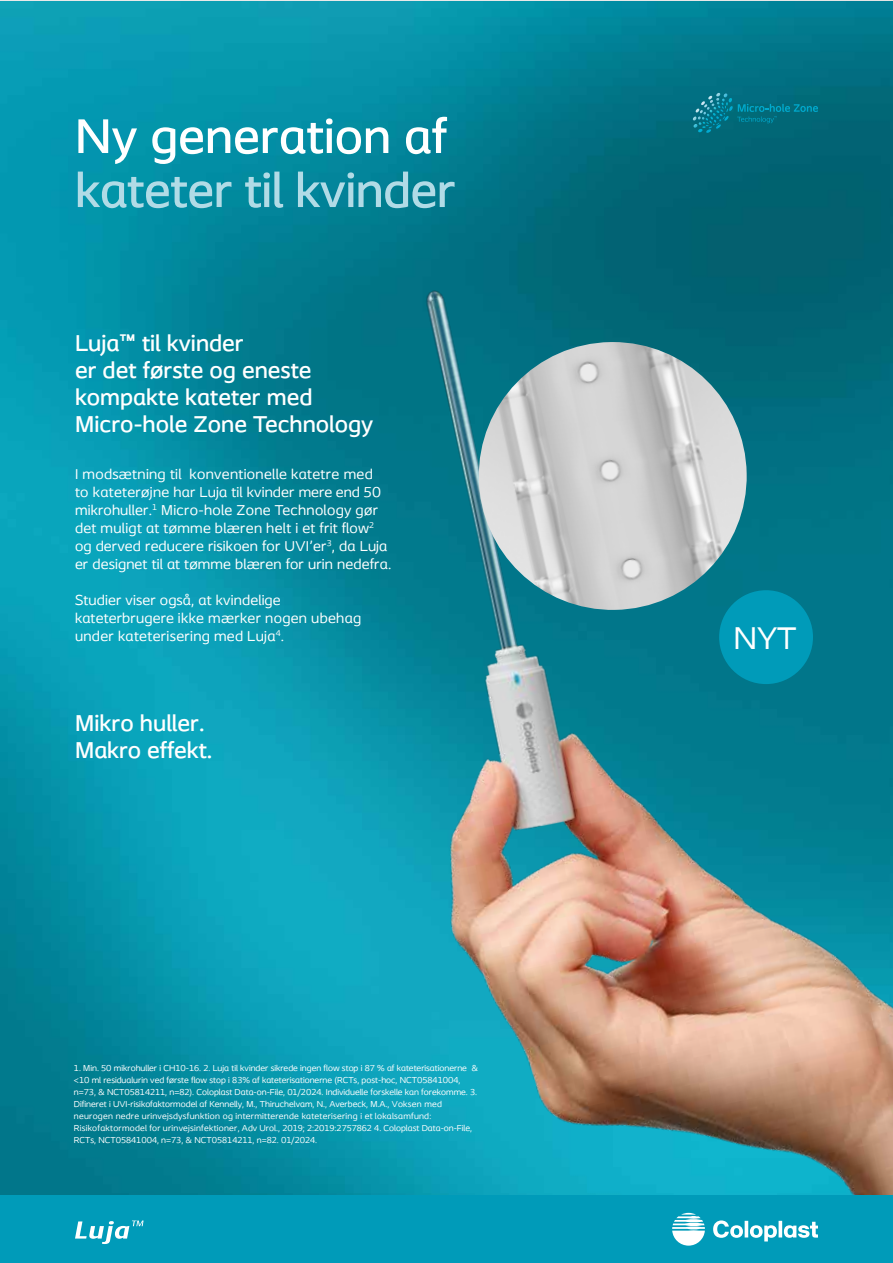
<style>
.page{position:relative;width:893px;height:1263px;background:#fff}
.page>*{position:absolute;margin:0;border:0;box-sizing:border-box;transform-origin:0 0}
.t1{font:500 51px "Coloplast";letter-spacing:-.01em;color:#b1dbe6}
.t2{font:500 51px "Coloplast";color:#fff}
.t3{font:33px "Coloplast";color:#fff}
.t4{font:500 24px/27px "Coloplast";color:#fff}
.t5{font:15px/18px "Coloplast";letter-spacing:.01em;color:#fff}
.t6{font:9px/12px "Coloplast";color:#fff}
</style>
<div class="page">
<img style="left:1px;top:2px;width:892px;height:1193px">
<img style="left:68px;top:105px;width:825px;height:1090px">
<div style="left:0;top:1195px;width:893px;height:68px;background:#009bb9"></div>
<svg style="left:672px;top:1213px;width:33px;height:32px"></svg>
<svg style="left:713px;top:1220px;width:105px;height:21px"></svg>
<svg style="left:75px;top:1220px;width:69px;height:24px"></svg>
<div style="left:719px;top:590px;width:94px;height:94px;background:#009bb9;border-radius:50%"></div>
<svg style="left:693px;top:93px;width:125px;height:40px;background:#047284"></svg>
<img style="left:477px;top:342px;width:271px;height:269px">
<h1 class="t2" style="left:75px;top:106px;width:374px">Ny generation af</h1>
<h1 class="t1" style="left:75px;top:160px;width:382px">kateter til kvinder</h1>
<h3 class="t4" style="left:75px;top:329px;width:300px">Luja™ til kvinder<br>er det første og eneste kompakte kateter med<br>Micro-hole Zone Technology</h3>
<p class="t5" style="left:75px;top:465px;width:318px">I modsætning til konventionelle katetre med<br>to kateterøjne har Luja til kvinder mere end 50 mikrohuller.<sup>1</sup> Micro-hole Zone Technology gør det muligt at tømme blæren helt i et frit flow<sup>2 </sup>og derved reducere risikoen for UVI'er<sup>3</sup>, da Luja er designet til at tømme blæren for urin nedefra.</p>
<h3 class="t5" style="left:75px;top:591px;width:288px">Studier viser også, at kvindelige kateterbrugere ikke mærker nogen ubehag under kateterisering med Luja<sup>4</sup>.</h3>
<h3 class="t4" style="left:75px;top:710px;width:139px">Mikro huller.<br>Makro effekt.</h3>
<p class="t6" style="left:74px;top:1061px;width:406px">1. Min. 50 mikrohuller i CH10-16. 2. Luja til kvinder sikrede ingen flow stop i 87 % af kateterisationerne &amp; &lt;10 ml residualurin ved første flow stop i 83% af kateterisationerne (RCTs, post-hoc, NCT05841004, n=73, &amp; NCT05814211, n=82). Coloplast Data-on-File, 01/2024. Individuelle forskelle kan forekomme. 3.<br>Difineret i UVI-risikofaktormodel af Kennelly, M., Thiruchelvam, N., Averbeck, M.A., Voksen med neurogen nedre urinvejsdysfunktion og intermitterende kateterisering i et lokalsamfund:<br>Risikofaktormodel for urinvejsinfektioner, Adv Urol., 2019; 2:2019:2757862 4. Coloplast Data-on-File, RCTs, NCT05841004, n=73, &amp; NCT05814211, n=82. 01/2024.</p>
<h2 class="t3" style="left:734px;top:618px;width:64px">NYT</h2>
</div>
